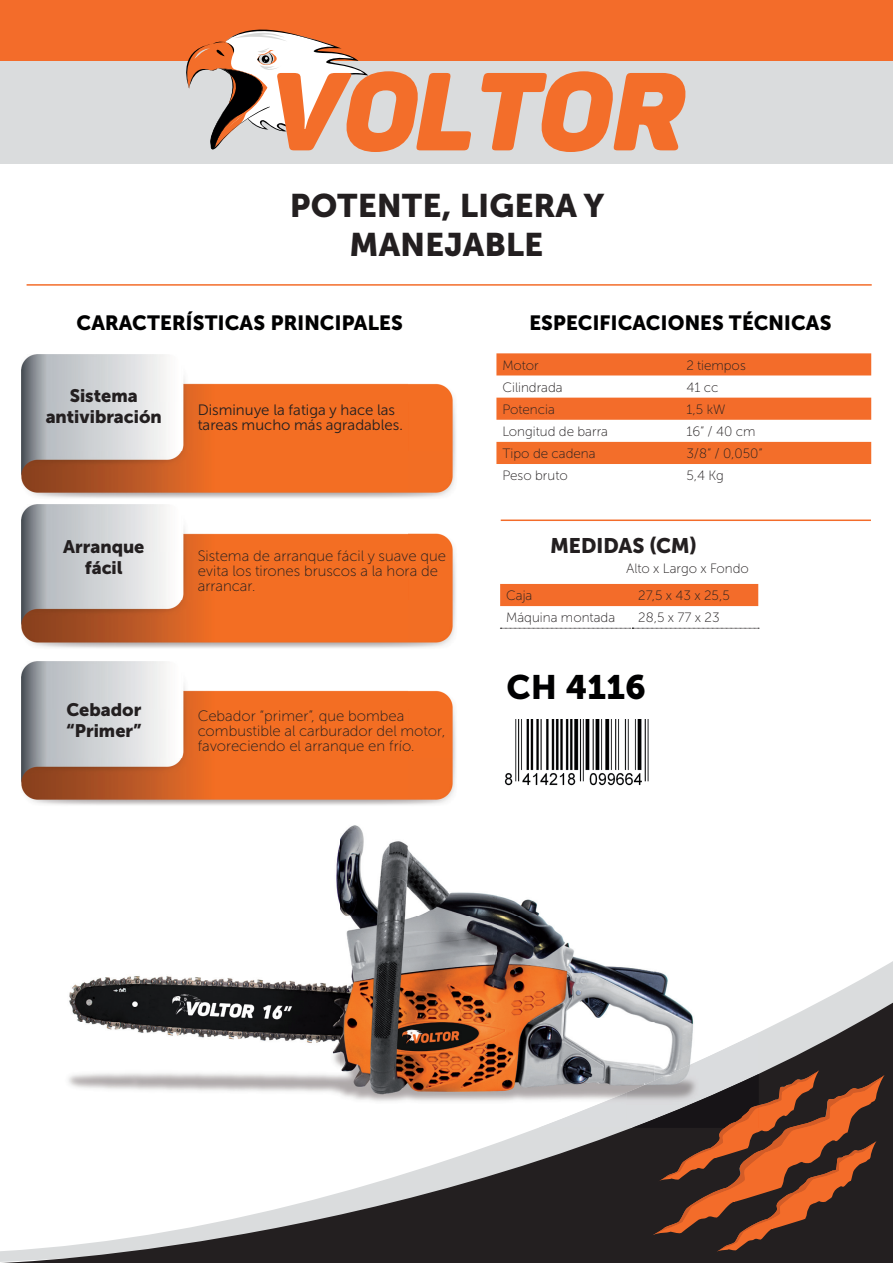
<style>
.page{position:relative;width:893px;height:1263px;background:#fff}
.page>*{position:absolute;margin:0;border:0;box-sizing:border-box;transform-origin:0 0}
.t1{font:109.05px "Panton Blackitalic Caps";color:#f36e2a}
.t2{font:33.75px "Museo Sans Cyrl 900";letter-spacing:.01em;color:#000001}
.t3{font:32.55px/39px "Museo Sans Cyrl 900";letter-spacing:.01em;color:#231f20;text-align:center}
.t4{font:21px "Museo Sans Cyrl 900";color:#231f20}
.t5{font:20.4px "Museo Sans Cyrl 900";letter-spacing:.01em;color:#000001}
.t6{font:18px/21px "Museo Sans Cyrl 900";color:#231f20;text-align:center}
.t7{font:15px/15px "Museo Sans Cyrl 100";color:#231f20}
.t8{font:15px/15px "Museo Sans Cyrl 300";color:#231f20}
.t9{font:13.5px "Museo Sans Cyrl 100";color:#231f20}
</style>
<div class="page">
<img style="left:21px;top:354px;width:435px;height:144px">
<img style="left:21px;top:661px;width:435px;height:144px">
<img style="left:21px;top:504px;width:435px;height:144px">
<div style="left:0;top:21px;width:893px;height:143px;background:#dadcdd"></div>
<div style="left:0;top:0;width:893px;height:61px;background:#f36c2a"></div>
<svg style="left:817px;top:961px;width:76px;height:42px"></svg>
<svg style="left:0;top:1003px;width:893px;height:260px"></svg>
<svg style="left:186px;top:29px;width:182px;height:121px"></svg>
<hr style="left:27px;top:284px;width:845px;height:2px;background:#f36c2a">
<svg style="left:496px;top:353px;width:375px;height:67px"></svg>
<div style="left:496px;top:442px;width:375px;height:22px;background:#f36e2a"></div>
<hr style="left:501px;top:519px;width:370px;height:2px;background:#f36c2a">
<div style="left:500px;top:584px;width:258px;height:22px;background:#f36c2a"></div>
<svg style="left:500px;top:628px;width:259px;height:1px"></svg>
<img style="left:504px;top:719px;width:145px;height:67px">
<img style="left:28px;top:825px;width:626px;height:303px">
<img style="left:654px;top:971px;width:105px;height:61px">
<svg style="left:652px;top:1070px;width:233px;height:182px;background:#693923"></svg>
<img style="left:626px;top:1032px;width:133px;height:96px">
<img style="left:538px;top:1092px;width:88px;height:36px">
<img style="left:632px;top:1074px;width:127px;height:54px">
<img style="left:725px;top:1105px;width:34px;height:23px">
<h1 class="t1" style="left:270px;top:41px;width:417px">VOLTOR</h1>
<h3 class="t3" style="left:290px;top:186px;width:315px">POTENTE, LIGERA Y<br>MANEJABLE</h3>
<h3 class="t5" style="left:77px;top:311px;width:328px">CARACTERÍSTICAS PRINCIPALES</h3>
<p class="t6" style="left:46px;top:385px;width:118px">Sistema antivibración</p>
<p class="t8" style="left:198px;top:403px;width:207px">Disminuye la fatiga y hace las tareas mucho más agradables.</p>
<p class="t6" style="left:63px;top:536px;width:83px">Arranque fácil</p>
<p class="t7" style="left:198px;top:549px;width:250px">Sistema de arranque fácil y suave que evita los tirones bruscos a la hora de arrancar.</p>
<p class="t6" style="left:66px;top:699px;width:77px;text-align:left">Cebador “Primer”</p>
<p class="t7" style="left:198px;top:709px;width:249px">Cebador “primer”, que bombea combustible al carburador del motor, favoreciendo el arranque en frío.</p>
<h3 class="t5" style="left:529px;top:311px;width:304px">ESPECIFICACIONES TÉCNICAS</h3>
<p class="t9" style="left:502px;top:358px;width:38px">Motor</p>
<p class="t9" style="left:686px;top:358px;width:61px">2 tiempos</p>
<p class="t9" style="left:502px;top:380px;width:62px">Cilindrada</p>
<p class="t9" style="left:686px;top:380px;width:33px">41 cc</p>
<p class="t9" style="left:502px;top:402px;width:54px">Potencia</p>
<p class="t9" style="left:686px;top:402px;width:40px">1,5 kW</p>
<p class="t9" style="left:502px;top:424px;width:107px">Longitud de barra</p>
<p class="t9" style="left:686px;top:424px;width:71px">16” / 40 cm</p>
<p class="t9" style="left:502px;top:446px;width:95px">Tipo de cadena</p>
<p class="t9" style="left:686px;top:446px;width:78px">3/8” / 0,050”</p>
<p class="t9" style="left:502px;top:468px;width:67px">Peso bruto</p>
<p class="t9" style="left:686px;top:468px;width:39px">5,4 Kg</p>
<h3 class="t4" style="left:551px;top:533px;width:147px">MEDIDAS (CM)</h3>
<p class="t9" style="left:626px;top:561px;width:124px">Alto x Largo x Fondo</p>
<p class="t9" style="left:506px;top:588px;width:28px">Caja</p>
<p class="t9" style="left:638px;top:588px;width:93px">27,5 x 43 x 25,5</p>
<p class="t9" style="left:506px;top:610px;width:111px">Máquina montada</p>
<p class="t9" style="left:638px;top:610px;width:83px">28,5 x 77 x 23</p>
<h2 class="t2" style="left:507px;top:668px;width:141px">CH 4116</h2>
</div>
